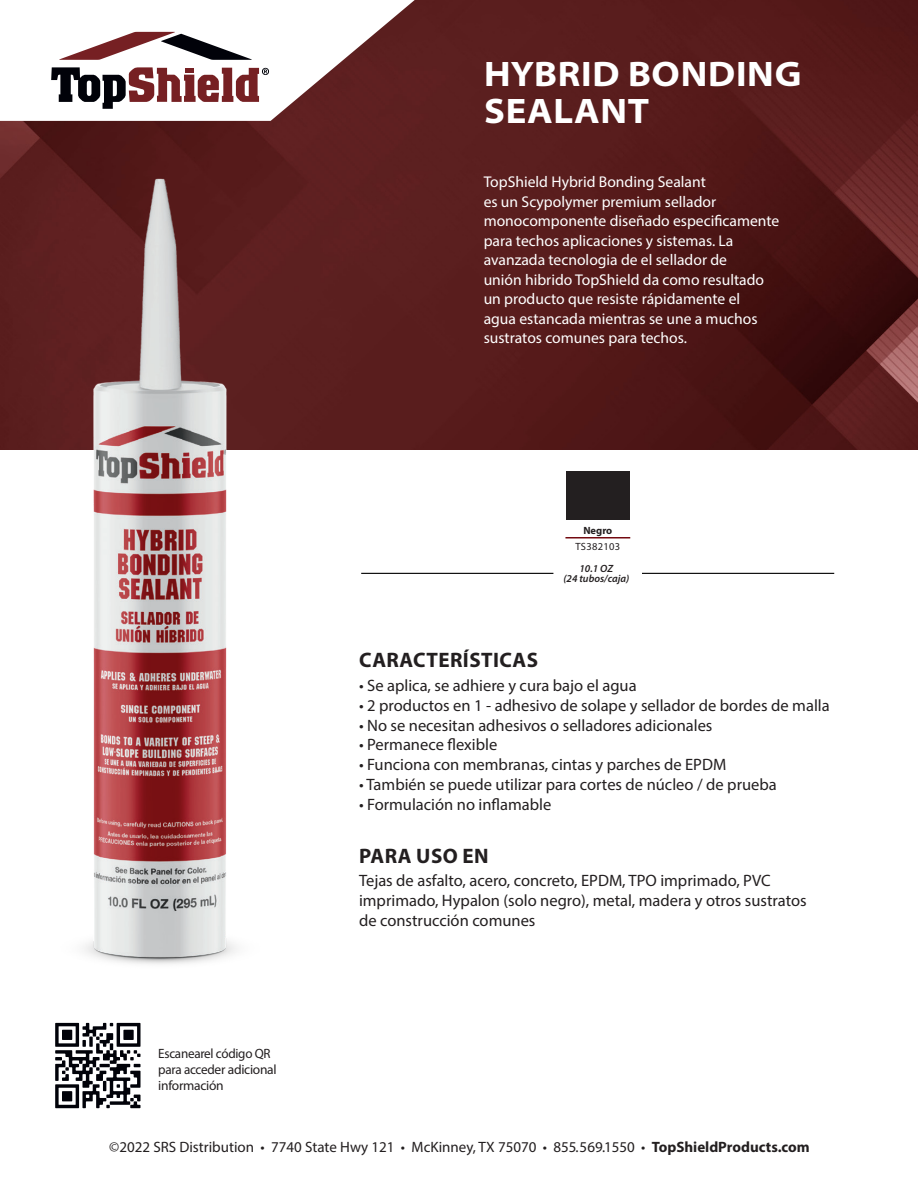
<style>
.page{position:relative;width:918px;height:1188px;background:#fff}
.page>*{position:absolute;margin:0;border:0;box-sizing:border-box;transform-origin:0 0}
.Heading{font:700 semi-expanded 35.55px "Myriad Pro";letter-spacing:.02em;color:#fff}
.Heading-2{font:700 21px "Myriad Pro";letter-spacing:.02em;color:#231f20}
.Bullet_Points{font:16.5px/19.8px "Myriad Pro";color:#231f20}
.Heading-3{font:15.6px/19.5px "Myriad Pro";color:#fff}
.t1{font:15px "Myriad Pro";color:#231f20}
.t2{font:13.5px/16.2px "Myriad Pro";letter-spacing:-.02em;color:#231f20}
.t3{font:italic 600 10.5px/10.5px "Myriad Pro";color:#231f20;text-align:center}
.t4{font:10.5px "Myriad Pro";letter-spacing:.03em;color:#231f20}
.t5{font:700 10.5px "Myriad Pro";color:#231f20}
.s1{font-weight:700}
</style>
<div class="page">
<img style="left:0;top:0;width:918px;height:450px">
<svg style="left:0;top:0;width:451px;height:121px"></svg>
<svg style="left:59px;top:32px;width:193px;height:28px"></svg>
<svg style="left:51px;top:67px;width:218px;height:42px"></svg>
<div style="left:566px;top:471px;width:64px;height:49px;background:#231f20"></div>
<hr style="left:565px;top:537px;width:65px;height:1px;background:#730a10">
<hr style="left:361px;top:573px;width:192px;height:1px;background:#000">
<hr style="left:642px;top:573px;width:192px;height:1px;background:#000">
<img style="left:57px;top:116px;width:211px;height:848px">
<svg style="left:55px;top:1022px;width:86px;height:87px"></svg>
<p class="Heading" style="left:484px;top:50px;width:319px">HYBRID BONDING</p>
<p class="Heading" style="left:484px;top:87px;width:167px">SEALANT</p>
<p class="Heading-3" style="left:484px;top:172px;width:297px">TopShield Hybrid Bonding Sealant<br>es un Scypolymer premium sellador monocomponente diseñado especificamente para techos aplicaciones y sistemas. La avanzada tecnologia de el sellador de<br>unión hibrido TopShield da como resultado un producto que resiste rápidamente el<br>agua estancada mientras se une a muchos sustratos comunes para techos.</p>
<p class="t5" style="left:583px;top:524px;width:30px">Negro</p>
<p class="t4" style="left:575px;top:540px;width:46px">TS382103</p>
<p class="t3" style="left:563px;top:563px;width:67px">10.1 OZ<br>(24 tubos/caja)</p>
<p class="t2" style="left:158px;top:1045px;width:120px">Escanearel código QR para acceder adicional información</p>
<p class="Heading-2" style="left:359px;top:647px;width:180px">CARACTERÍSTICAS</p>
<p class="Bullet_Points" style="left:359px;top:675px;width:279px">• Se aplica, se adhiere y cura bajo el agua</p>
<p class="Bullet_Points" style="left:359px;top:695px;width:472px">• 2 productos en 1 - adhesivo de solape y sellador de bordes de malla</p>
<p class="Bullet_Points" style="left:359px;top:715px;width:355px">• No se necesitan adhesivos o selladores adicionales</p>
<p class="Bullet_Points" style="left:359px;top:735px;width:140px">• Permanece flexible</p>
<p class="Bullet_Points" style="left:359px;top:754px;width:369px">• Funciona con membranas, cintas y parches de EPDM</p>
<p class="Bullet_Points" style="left:359px;top:774px;width:419px">• También se puede utilizar para cortes de núcleo / de prueba</p>
<p class="Bullet_Points" style="left:359px;top:794px;width:194px">• Formulación no inflamable</p>
<p class="Heading-2" style="left:359px;top:842px;width:131px">PARA USO EN</p>
<p class="Bullet_Points" style="left:359px;top:870px;width:449px">Tejas de asfalto, acero, concreto, EPDM, TPO imprimado, PVC imprimado, Hypalon (solo negro), metal, madera y otros sustratos de construcción comunes</p>
<p class="t1" style="left:109px;top:1138px;width:702px">©2022 SRS Distribution • 7740 State Hwy 121 • McKinney, TX 75070 • 855.569.1550 • <span class="s1">TopShieldProducts.com</span></p>
</div>
